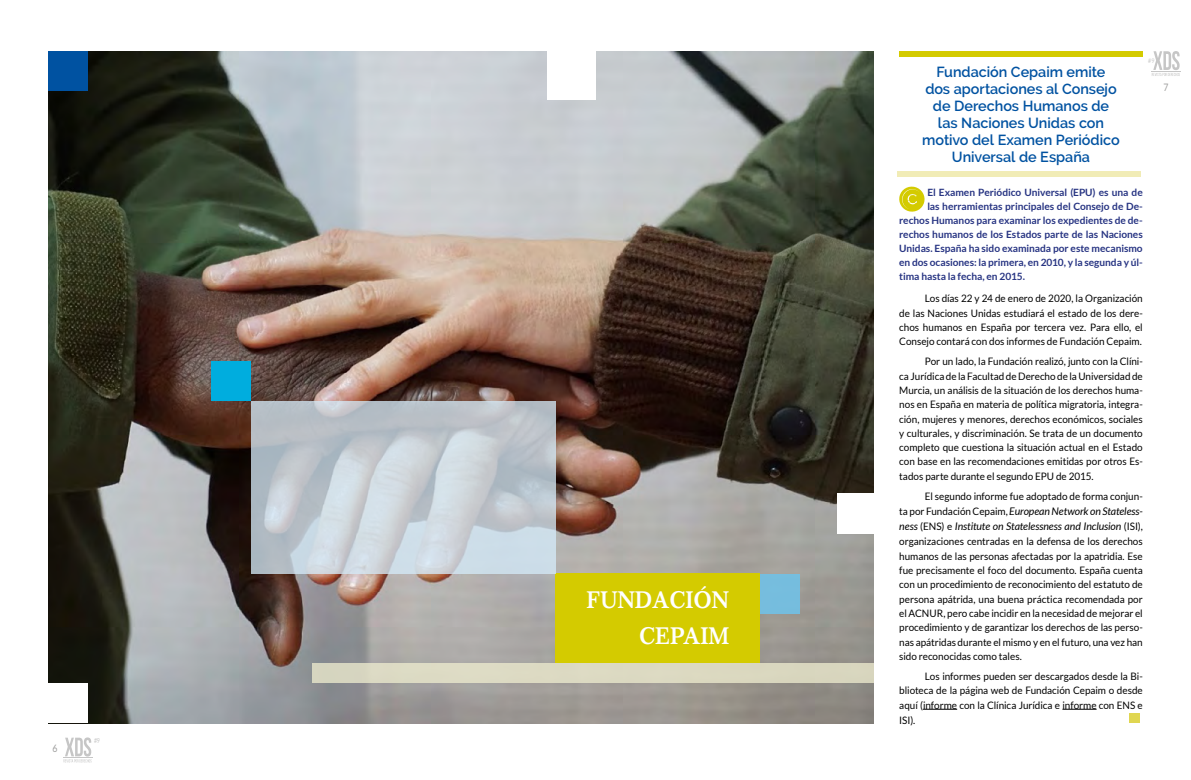
<style>
.page{position:relative;width:1191px;height:780px;background:#fff}
.page>*{position:absolute;margin:0;border:0;box-sizing:border-box;transform-origin:0 0}
.t1{font:700 23px/35.6px "Impressum";color:#fff;text-align:right;scale:.9 1}
.t2{font:600 14.6px/17px "Raleway";letter-spacing:-.005em;color:#0052a1;text-align:center}
.t3{font:italic 10.5px/15px "Lato";letter-spacing:-.01em;color:#000}
.t4{font:10.3px/14.3px "Lato";letter-spacing:-.005em;color:#000;text-align:justify}
.t5{font:10.3px "Lato";color:#9d9d9c;scale:.84 1}
.t6{font:700 10px "Lato";letter-spacing:-.005em;color:#283583}
.t7{font:6.9px "Lato";color:#c6c6c6;scale:.76 1}
.t8{font:6.3px "Lato";color:#c6c6c6;scale:.83 1}
.s1{font-style:normal;font-size:10.3px}
</style>
<div class="page">
<svg style="left:1151px;top:51px;width:29px;height:25px"></svg>
<svg style="left:63px;top:737px;width:29px;height:25px"></svg>
<img style="left:48px;top:51px;width:825px;height:672px">
<hr style="left:923px;top:709px;width:34px;height:1px;background:#000">
<hr style="left:1062px;top:709px;width:34px;height:1px;background:#000">
<div style="left:48px;top:683px;width:40px;height:40px;background:#fff"></div>
<div style="left:760px;top:573px;width:39px;height:40px;background:#76bdde"></div>
<div style="left:48px;top:51px;width:40px;height:40px;background:#0052a1"></div>
<div style="left:547px;top:51px;width:48px;height:49px;background:#fff"></div>
<div style="left:837px;top:493px;width:36px;height:40px;background:#fff"></div>
<div style="left:211px;top:361px;width:40px;height:40px;background:#00adde"></div>
<div style="left:555px;top:573px;width:205px;height:90px;background:#d4cb00"></div>
<div style="left:897px;top:171px;width:244px;height:5px;background:#f1ecb6"></div>
<div style="left:899px;top:51px;width:243px;height:5px;background:#d4cb00"></div>
<div style="left:1129px;top:713px;width:11px;height:10px;background:#e0d651"></div>
<div style="left:312px;top:663px;width:561px;height:20px;background:#dcd9c2"></div>
<svg style="left:251px;top:401px;width:305px;height:172px;background:#c2cbd2"></svg>
<svg style="left:899px;top:186px;width:26px;height:26px"></svg>
<p class="t5" style="left:52px;top:742px;width:7px">6</p>
<p class="t7" style="left:94px;top:736px;width:9px">#9</p>
<h1 class="t1" style="left:586px;top:581px;width:160px">FUNDACIÓN<br>CEPAIM</h1>
<p class="t8" style="left:1148px;top:57px;width:9px">#9</p>
<h2 class="t2" style="left:922px;top:63px;width:199px">Fundación Cepaim emite<br>dos aportaciones al Consejo de Derechos Humanos de las Naciones Unidas con motivo del Examen Periódico<br>Universal de España</h2>
<p class="t6" style="left:927px;top:186px;width:217px">El Examen Periódico Universal (EPU) es una de</p>
<p class="t6" style="left:927px;top:200px;width:217px">las herramientas principales del Consejo de De-</p>
<p class="t6" style="left:899px;top:214px;width:245px">rechos Humanos para examinar los expedientes de de-</p>
<p class="t6" style="left:899px;top:228px;width:245px">rechos humanos de los Estados parte de las Naciones</p>
<p class="t6" style="left:899px;top:242px;width:245px">Unidas. España ha sido examinada por este mecanismo</p>
<p class="t6" style="left:899px;top:256px;width:245px">en dos ocasiones: la primera, en 2010, y la segunda y úl-</p>
<p class="t6" style="left:899px;top:270px;width:127px">tima hasta la fecha, en 2015.</p>
<p class="t4" style="left:899px;top:291px;width:245px;text-indent:26px">Los días 22 y 24 de enero de 2020, la Organización de las Naciones Unidas estudiará el estado de los dere&shy;chos humanos en España por tercera vez. Para ello, el Consejo contará con dos informes de Fundación Cepaim.</p>
<p class="t4" style="left:899px;top:354px;width:245px;text-indent:26px">Por un lado, la Fundación realizó, junto con la Clíni&shy;ca Jurídica de la Facultad de Derecho de la Universidad de Murcia, un análisis de la situación de los derechos huma&shy;nos en España en materia de política migratoria, integra&shy;ción, mujeres y menores, derechos económicos, sociales y culturales, y discriminación. Se trata de un documento completo que cuestiona la situación actual en el Estado con base en las recomendaciones emitidas por otros Es&shy;tados parte durante el segundo EPU de 2015.</p>
<p class="t4" style="left:924px;top:488px;width:219px">El segundo informe fue adoptado de forma conjun-</p>
<p class="t3" style="left:899px;top:503px;width:245px"><span class="s1">ta por Fundación Cepaim,</span> European Network on Stateless&shy;ness <span class="s1">(ENS) e</span> Institute on Statelessness and Inclusion <span class="s1">(ISI),</span></p>
<p class="t4" style="left:899px;top:533px;width:245px">organizaciones centradas en la defensa de los derechos humanos de las personas afectadas por la apatridia. Ese fue precisamente el foco del documento. España cuenta con un procedimiento de reconocimiento del estatuto de persona apátrida, una buena práctica recomendada por el ACNUR, pero cabe incidir en la necesidad de mejorar el procedimiento y de garantizar los derechos de las perso&shy;nas apátridas durante el mismo y en el futuro, una vez han sido reconocidas como tales.</p>
<p class="t4" style="left:899px;top:668px;width:245px;text-indent:26px">Los informes pueden ser descargados desde la Bi&shy;blioteca de la página web de Fundación Cepaim o desde aquí (informe con la Clínica Jurídica e informe con ENS e ISI).</p>
<p class="t5" style="left:1163px;top:82px;width:7px">7</p>
</div>
